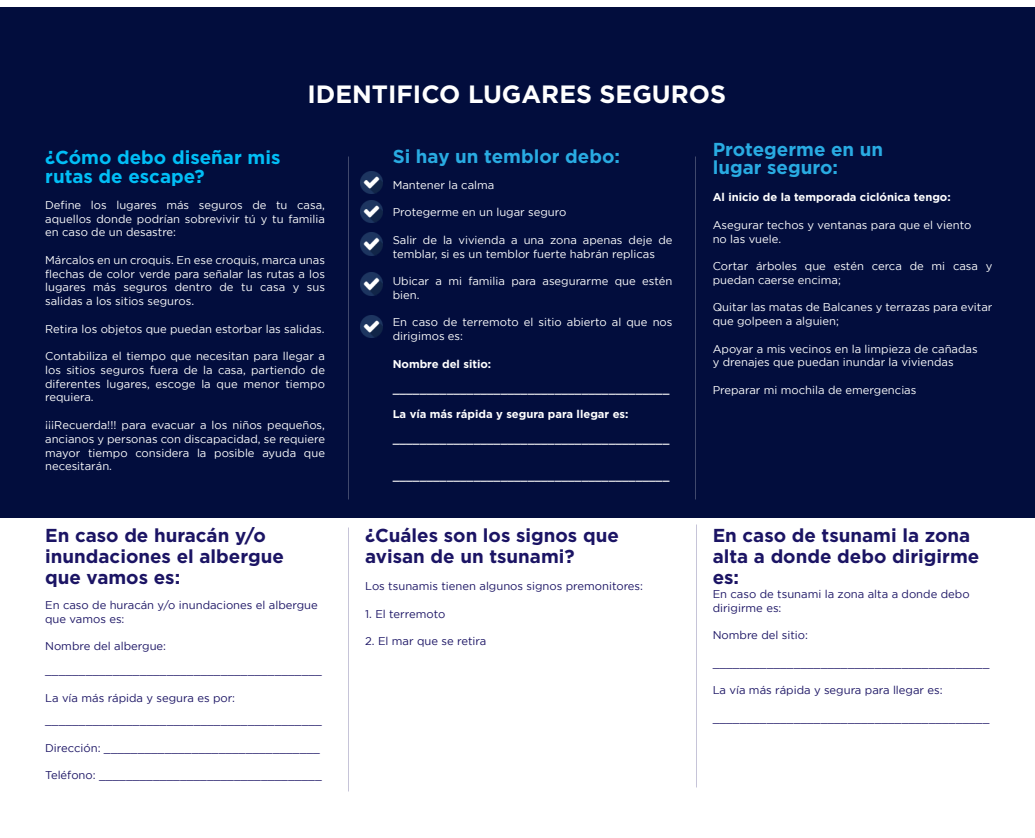
<style>
.page{position:relative;width:1035px;height:838px;background:#fff}
.page>*{position:absolute;margin:0;border:0;box-sizing:border-box;transform-origin:0 0}
.t1{font:700 25px "Gotham";color:#fff}
.t2{font:700 18.75px/21.2px "Gotham";color:#1b1464}
.t3{font:700 18.75px/17.5px "Gotham";color:#29abe2}
.t4{font:700 18.75px/18.8px "Gotham";color:#01bef6}
.t5{font:11.25px/13.8px "Gotham";color:#fff}
.t6{font:11.25px/13.8px "Gotham";color:#1b1464}
.t7{font:500 11.25px "i Ciel Gotham";color:#fff}
.t8{font:700 11.25px "Gotham";color:#fff}
</style>
<div class="page">
<div style="left:0;top:7px;width:1035px;height:511px;background:#020d3d"></div>
<img style="left:360px;top:171px;width:22px;height:23px">
<img style="left:360px;top:200px;width:22px;height:22px">
<img style="left:360px;top:232px;width:22px;height:23px">
<img style="left:360px;top:272px;width:22px;height:23px">
<img style="left:360px;top:315px;width:22px;height:23px">
<h1 class="t1" style="left:308px;top:79px;width:420px">IDENTIFICO LUGARES SEGUROS</h1>
<h2 class="t4" style="left:45px;top:147px;width:237px">¿Cómo debo diseñar mis rutas de escape?</h2>
<p class="t5" style="left:45px;top:198px;width:281px;text-align:justify">Define los lugares más seguros de tu casa, aquellos donde podrían sobrevivir tú y tu familia en caso de un desastre:</p>
<p class="t5" style="left:45px;top:253px;width:281px;text-align:justify">Márcalos en un croquis. En ese croquis, marca unas flechas de color verde para señalar las rutas a los lugares más seguros dentro de tu casa y sus salidas a los sitios seguros.</p>
<p class="t5" style="left:45px;top:321px;width:281px">Retira los objetos que puedan estorbar las salidas.</p>
<p class="t5" style="left:45px;top:349px;width:281px;text-align:justify">Contabiliza el tiempo que necesitan para llegar a los sitios seguros fuera de la casa, partiendo de diferentes lugares, escoge la que menor tiempo requiera.</p>
<p class="t5" style="left:45px;top:418px;width:281px;text-align:justify">¡¡¡Recuerda!!! para evacuar a los niños pequeños, ancianos y personas con discapacidad, se requiere mayor tiempo considera la posible ayuda que necesitarán.</p>
<h2 class="t2" style="left:45px;top:524px;width:240px">En caso de huracán y/o inundaciones el albergue que vamos es:</h2>
<p class="t6" style="left:45px;top:598px;width:274px">En caso de huracán y/o inundaciones el albergue que vamos es:</p>
<p class="t6" style="left:45px;top:634px;width:278px;line-height:23.8px">Nombre del albergue: _________________________________________</p>
<p class="t6" style="left:45px;top:686px;width:278px;line-height:22.5px">La vía más rápida y segura es por: _________________________________________</p>
<p class="t6" style="left:45px;top:740px;width:276px">Dirección: ________________________________</p>
<p class="t6" style="left:45px;top:768px;width:278px">Teléfono: _________________________________</p>
<h2 class="t3" style="left:393px;top:147px;width:229px">Si hay un temblor debo:</h2>
<p class="t5" style="left:393px;top:178px;width:103px">Mantener la calma</p>
<p class="t5" style="left:393px;top:205px;width:175px">Protegerme en un lugar seguro</p>
<p class="t5" style="left:393px;top:233px;width:281px">Salir de la vivienda a una zona apenas deje de temblar, si es un temblor fuerte habrán replicas</p>
<p class="t5" style="left:393px;top:274px;width:281px">Ubicar a mi familia para asegurarme que estén bien.</p>
<p class="t5" style="left:393px;top:315px;width:281px">En caso de terremoto el sitio abierto al que nos dirigimos es:</p>
<p class="t8" style="left:393px;top:357px;width:100px">Nombre del sitio:</p>
<p class="t7" style="left:393px;top:380px;width:278px">_________________________________________</p>
<p class="t8" style="left:393px;top:407px;width:237px">La vía más rápida y segura para llegar es:</p>
<p class="t7" style="left:393px;top:430px;width:278px">_________________________________________</p>
<p class="t7" style="left:393px;top:468px;width:278px">_________________________________________</p>
<h2 class="t2" style="left:365px;top:524px;width:255px">¿Cuáles son los signos que avisan de un tsunami?</h2>
<p class="t6" style="left:365px;top:579px;width:279px">Los tsunamis tienen algunos signos premonitores:</p>
<p class="t6" style="left:365px;top:606px;width:82px">1. El terremoto</p>
<p class="t6" style="left:365px;top:634px;width:123px">2. El mar que se retira</p>
<h2 class="t3" style="left:713px;top:140px;width:172px">Protegerme en un lugar seguro:</h2>
<p class="t8" style="left:713px;top:191px;width:240px">Al inicio de la temporada ciclónica tengo:</p>
<p class="t5" style="left:713px;top:218px;width:260px">Asegurar techos y ventanas para que el viento no las vuele.</p>
<p class="t5" style="left:713px;top:259px;width:281px">Cortar árboles que estén cerca de mi casa y puedan caerse encima;</p>
<p class="t5" style="left:713px;top:300px;width:281px">Quitar las matas de Balcanes y terrazas para evitar que golpeen a alguien;</p>
<p class="t5" style="left:713px;top:341px;width:267px">Apoyar a mis vecinos en la limpieza de cañadas y drenajes que puedan inundar la viviendas</p>
<p class="t5" style="left:713px;top:383px;width:205px">Preparar mi mochila de emergencias</p>
<h2 class="t2" style="left:713px;top:524px;width:268px">En caso de tsunami la zona alta a donde debo dirigirme es:</h2>
<p class="t6" style="left:713px;top:586px;width:258px">En caso de tsunami la zona alta a donde debo dirigirme es:</p>
<p class="t6" style="left:713px;top:628px;width:97px">Nombre del sitio:</p>
<p class="t6" style="left:713px;top:655px;width:278px">_________________________________________</p>
<p class="t6" style="left:713px;top:683px;width:231px">La vía más rápida y segura para llegar es:</p>
<p class="t6" style="left:713px;top:710px;width:278px">_________________________________________</p>
</div>
